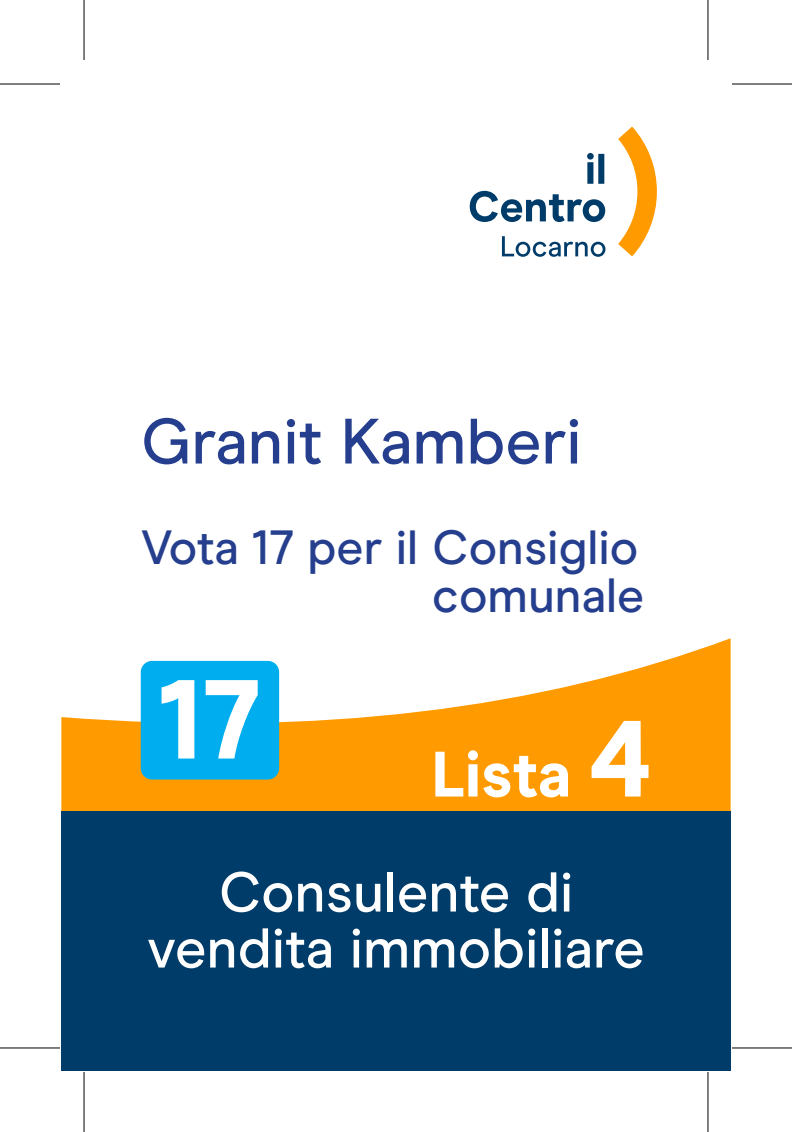
<style>
.page{position:relative;width:792px;height:1132px;background:#fff}
.page>*{position:absolute;margin:0;border:0;box-sizing:border-box;transform-origin:0 0}
.t1{font:800 112px "Modern Era";color:#fff}
.t2{font:500 64px "Modern Era";color:#253f8e}
.t3{font:800 64px "Modern Era";color:#fff}
.t4{font:500 56px/56px "Modern Era";color:#fff;text-align:center}
.t5{font:500 48px/48px "Modern Era";color:#253f8e;text-align:right}
.s1{font-size:108px}
</style>
<div class="page">
<svg style="left:61px;top:638px;width:669px;height:173px;fill:#ff9b00"></svg>
<div style="left:61px;top:811px;width:669px;height:259px;background:#003c69"></div>
<svg style="left:618px;top:127px;width:39px;height:129px"></svg>
<svg style="left:470px;top:153px;width:135px;height:69px"></svg>
<svg style="left:502px;top:236px;width:103px;height:21px"></svg>
<div style="left:141px;top:661px;width:138px;height:118px;background:#00aeef;border-radius:11px"></div>
<svg style="left:0;top:1048px;width:60px;height:1px"></svg>
<svg style="left:732px;top:1048px;width:60px;height:1px"></svg>
<svg style="left:708px;top:0;width:1px;height:60px"></svg>
<svg style="left:708px;top:1072px;width:1px;height:60px"></svg>
<hr style="left:0;top:83px;width:60px;height:2px;background:#000">
<hr style="left:732px;top:83px;width:60px;height:2px;background:#000">
<hr style="left:0;top:1047px;width:60px;height:1px;background:#000">
<hr style="left:732px;top:1047px;width:60px;height:1px;background:#000">
<hr style="left:83px;top:0;width:2px;height:60px;background:#000">
<hr style="left:83px;top:1072px;width:2px;height:60px;background:#000">
<hr style="left:707px;top:0;width:1px;height:60px;background:#000">
<hr style="left:707px;top:1072px;width:1px;height:60px;background:#000">
<p class="t2" style="left:141px;top:404px;width:442px">Granit Kamberi</p>
<p class="t5" style="left:141px;top:523px;width:505px">Vota 17 per il Consiglio comunale</p>
<h1 class="t1" style="left:159px;top:652px;width:103px">17</h1>
<p class="t3" style="left:431px;top:736px;width:222px">Lista <span class="s1">4</span></p>
<p class="t4" style="left:147px;top:864px;width:499px">Consulente di vendita immobiliare</p>
</div>
